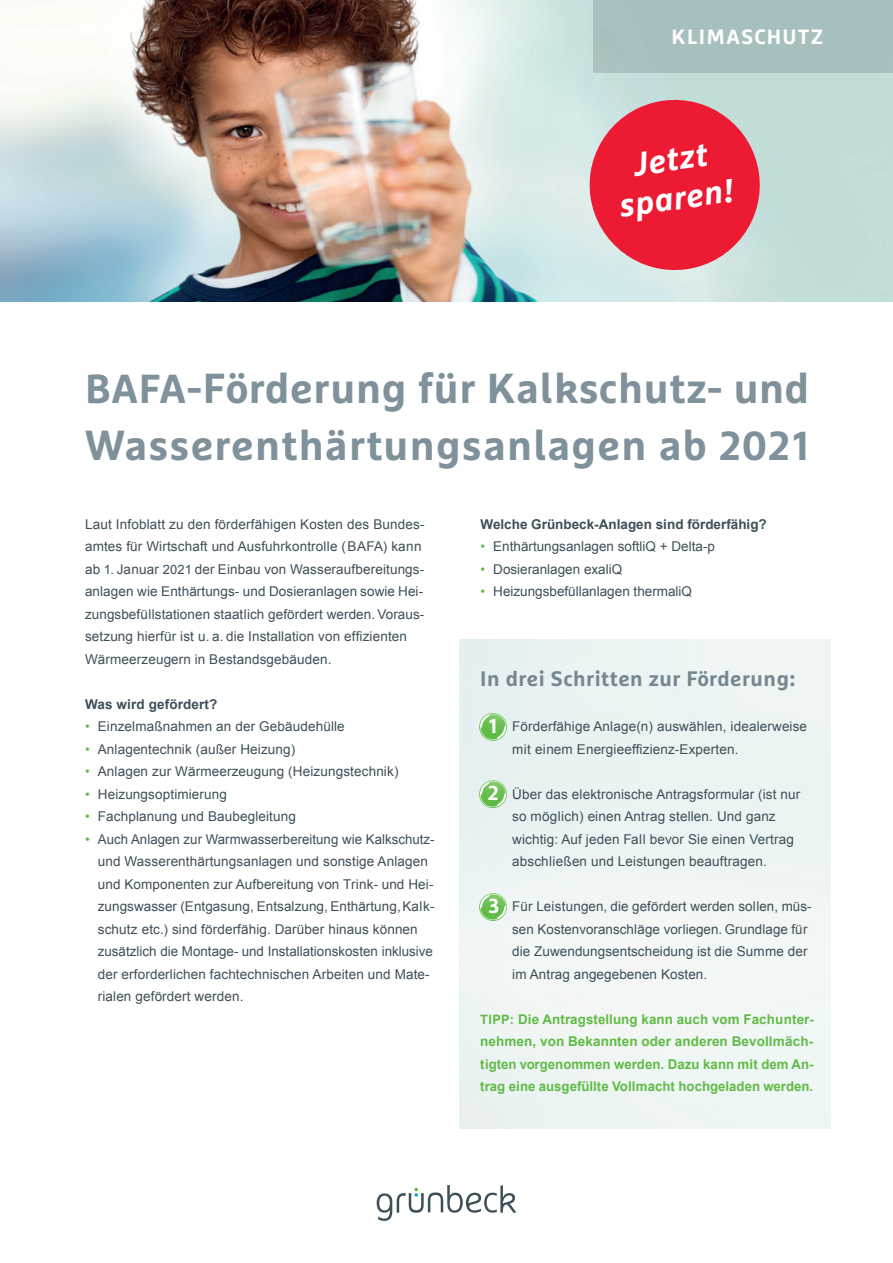
<style>
.page{position:relative;width:893px;height:1263px;background:#fff}
.page>*{position:absolute;margin:0;border:0;box-sizing:border-box;transform-origin:0 0}
.t1{font:700 42px/57px "Marselis Pro";letter-spacing:.03em;color:#7f919a}
.t2{font:italic 700 33px/39px "Marselis Pro";color:#fff;text-align:center}
.t3{font:700 21px "Marselis Pro";letter-spacing:.025em;color:#758891}
.t4{font:700 20.7px "Marselis Pro";letter-spacing:.075em;color:#fff}
.t5{font:700 20.25px "Marselis Pro";color:#fff}
.t6{font:13.5px/22.5px "Arial";letter-spacing:.01em;color:#3d4f59}
.t7{font:700 13.5px/22.5px "Arial";color:#60bb46;text-align:justify}
.t8{font:700 13.5px "Arial";color:#3d4f59}
.s1{font-size:40.5px}
.s2{font-size:12.9px}
.s3{color:#60bb46}
</style>
<div class="page">
<img style="left:0;top:0;width:893px;height:302px">
<svg style="left:377px;top:1185px;width:139px;height:36px"></svg>
<svg style="left:478px;top:712px;width:30px;height:30px"></svg>
<svg style="left:478px;top:779px;width:30px;height:30px"></svg>
<svg style="left:478px;top:892px;width:30px;height:30px"></svg>
<svg style="left:584px;top:94px;width:181px;height:182px;background:#e35869"></svg>
<div style="left:593px;top:0;width:300px;height:72px;background:#a7c0bf"></div>
<h3 class="t4" style="left:672px;top:23px;width:153px">KLIMASCHUTZ</h3>
<h2 class="t2" style="left:611px;top:147px;width:115px;rotate:-8deg">Jetzt sparen!</h2>
<h1 class="t1" style="left:85px;top:359px;width:726px"><span class="s1">BAFA</span>-Förderung für Kalkschutz- und<br>Wasserenthärtungsanlagen ab <span class="s1">2021</span></h1>
<p class="t6" style="left:85px;top:513px;width:341px">Laut Infoblatt zu den förderfähigen Kosten des Bundes&shy;amtes für Wirtschaft und Ausfuhrkontrolle (BAFA) kann ab <span class="s2">1.</span> Januar <span class="s2">2021</span> der Einbau von Wasseraufbereitungs&shy;anlagen wie Enthärtungs- und Dosieranlagen sowie Hei&shy;zungsbefüllstationen staatlich gefördert werden. Voraus&shy;setzung hierfür ist u. a. die Installation von effizienten Wärmeerzeugern in Bestandsgebäuden.</p>
<p class="t8" style="left:85px;top:695px;width:134px">Was wird gefördert?</p>
<p class="t6" style="left:85px;top:715px;width:261px"><span class="s3">•</span> Einzelmaßnahmen an der Gebäudehülle</p>
<p class="t6" style="left:85px;top:738px;width:212px"><span class="s3">•</span> Anlagentechnik (außer Heizung)</p>
<p class="t6" style="left:85px;top:760px;width:315px"><span class="s3">•</span> Anlagen zur Wärmeerzeugung (Heizungstechnik)</p>
<p class="t6" style="left:85px;top:783px;width:143px"><span class="s3">•</span> Heizungsoptimierung</p>
<p class="t6" style="left:85px;top:805px;width:212px"><span class="s3">•</span> Fachplanung und Baubegleitung</p>
<p class="t6" style="left:98px;top:828px;width:338px;text-indent:-13px"><span class="s3">•</span> Auch Anlagen zur Warmwasserbereitung wie Kalkschutz&shy;und Wasserenthärtungsanlagen und sonstige Anlagen und Komponenten zur Aufbereitung von Trink- und Hei&shy;zungswasser (Entgasung, Entsalzung, Enthärtung, Kalk&shy;schutz etc.) sind förderfähig. Darüber hinaus können zusätzlich die Montage- und Installationskosten inklusive der erforderlichen fachtechnischen Arbeiten und Mate&shy;rialen gefördert werden.</p>
<p class="t8" style="left:480px;top:515px;width:288px">Welche Grünbeck-Anlagen sind förderfähig?</p>
<p class="t6" style="left:480px;top:535px;width:236px"><span class="s3">•</span> Enthärtungsanlagen softliQ + Delta-p</p>
<p class="t6" style="left:480px;top:558px;width:143px"><span class="s3">•</span> Dosieranlagen exaliQ</p>
<p class="t6" style="left:480px;top:580px;width:213px"><span class="s3">•</span> Heizungsbefüllanlagen thermaliQ</p>
<h3 class="t3" style="left:480px;top:666px;width:317px">In drei Schritten zur Förderung:</h3>
<p class="t6" style="left:512px;top:715px;width:296px">Förderfähige Anlage(n) auswählen, idealerweise mit einem Energieeffizienz-Experten.</p>
<p class="t6" style="left:512px;top:783px;width:290px">Über das elektronische Antragsformular (ist nur so möglich) einen Antrag stellen. Und ganz wichtig: Auf jeden Fall bevor Sie einen Vertrag abschließen und Leistungen beauftragen.</p>
<p class="t6" style="left:512px;top:895px;width:301px">Für Leistungen, die gefördert werden sollen, müs&shy;sen Kostenvoranschläge vorliegen. Grundlage für die Zuwendungsentscheidung ist die Summe der im Antrag angegebenen Kosten.</p>
<p class="t7" style="left:480px;top:1008px;width:335px"><span class="s2">TIPP:</span> Die Antragstellung kann auch vom Fachunter&shy;nehmen, von Bekannten oder anderen Bevollmäch&shy;tigten vorgenommen werden. Dazu kann mit dem An&shy;trag eine ausgefüllte Vollmacht hochgeladen werden.</p>
<h3 class="t5" style="left:489px;top:713px;width:9px">1</h3>
<h3 class="t5" style="left:488px;top:780px;width:12px">2</h3>
<h3 class="t5" style="left:488px;top:893px;width:12px">3</h3>
</div>
